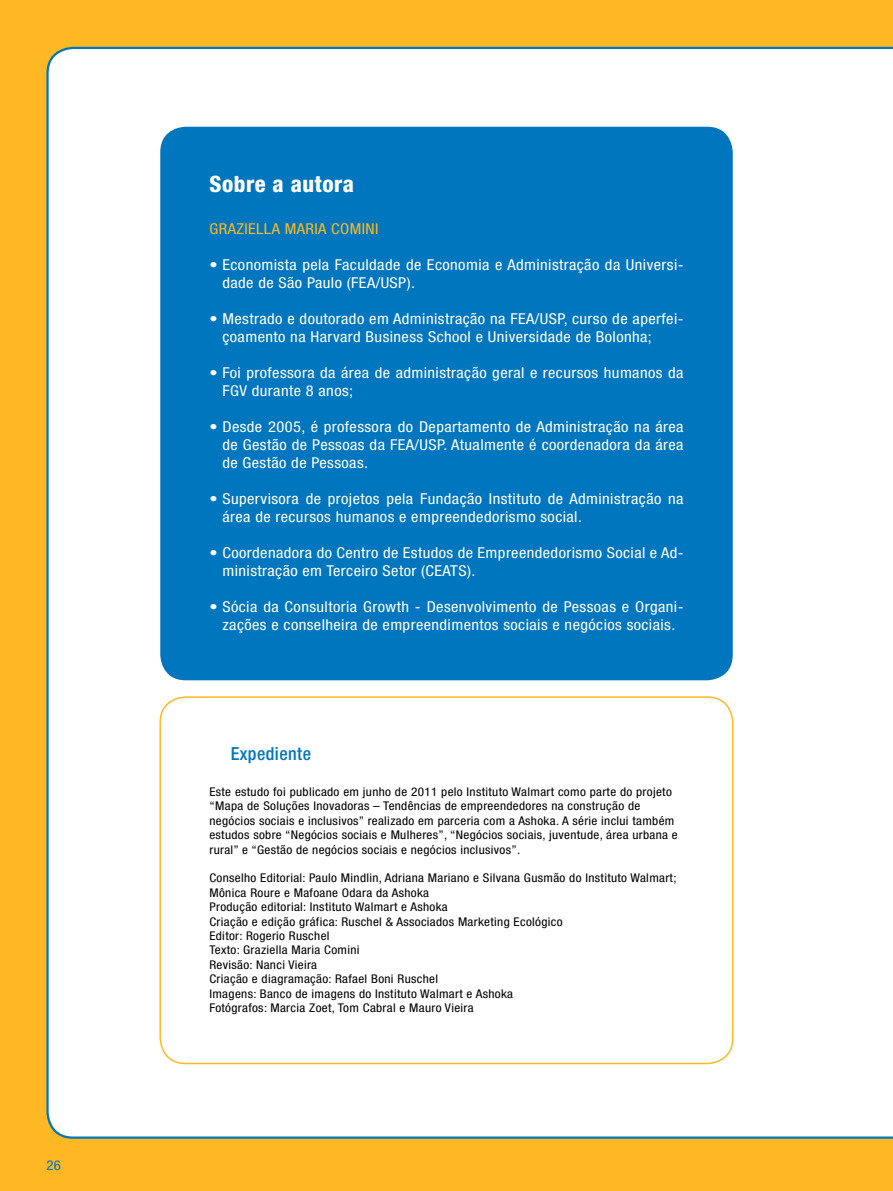
<style>
.page{position:relative;width:893px;height:1191px;background:#fdb824}
.page>*{position:absolute;margin:0;border:0;box-sizing:border-box;transform-origin:0 0}
.Tit-Cabeça{font:800 condensed 22.5px "Helvetica Neue LT Std";letter-spacing:.025em;color:#fff}
.Subtit-gráf{font:500 condensed 18px "Helvetica Neue LT Std";letter-spacing:.025em;color:#0076be}
.txt{font:condensed 15px/18px "Helvetica Neue LT Std";letter-spacing:.025em;color:#fff;scale:1.1 1}
.txt-2{font:condensed 15px "Helvetica Neue LT Std";letter-spacing:.025em;color:#fdb824;scale:1.1 1}
.txt-3{font:condensed 13.5px "Helvetica Neue LT Std";color:#0076be;scale:1.1 1}
.Legenda{font:condensed 12px/14.4px "Helvetica Neue LT Std";letter-spacing:.025em;color:#000;scale:1.1 1}
</style>
<div class="page">
<div style="left:46px;top:47px;width:847px;height:1091px;background:#fff"></div>
<div style="left:159px;top:696px;width:574px;height:368px;border:2px solid #fdb824;border-radius:26px"></div>
<div style="left:160px;top:127px;width:573px;height:553px;background:#0076be;border-radius:26px"></div>
<p class="txt-3" style="left:46px;top:1157px;width:15px">26</p>
<p class="Tit-Cabeça" style="left:209px;top:170px;width:146px">Sobre a autora</p>
<p class="txt-2" style="left:209px;top:220px;width:155px">GRAZIELLA MARIA COMINI</p>
<p class="txt" style="left:222px;top:256px;width:421px;text-indent:-13px">• Economista pela Faculdade de Economia e Administração da Universi&shy;dade de São Paulo (FEA/USP).</p>
<p class="txt" style="left:222px;top:310px;width:421px;text-indent:-13px">• Mestrado e doutorado em Administração na FEA/USP, curso de aperfei&shy;çoamento na Harvard Business School e Universidade de Bolonha;</p>
<p class="txt" style="left:222px;top:364px;width:421px;text-indent:-13px">• Foi professora da área de administração geral e recursos humanos da<br>FGV durante 8 anos;</p>
<p class="txt" style="left:222px;top:418px;width:421px;text-align:justify;text-indent:-13px">• Desde 2005, é professora do Departamento de Administração na área de Gestão de Pessoas da FEA/USP. Atualmente é coordenadora da área de Gestão de Pessoas.</p>
<p class="txt" style="left:222px;top:490px;width:421px;text-indent:-13px">• Supervisora de projetos pela Fundação Instituto de Administração na área de recursos humanos e empreendedorismo social.</p>
<p class="txt" style="left:222px;top:544px;width:421px;text-indent:-13px">• Coordenadora do Centro de Estudos de Empreendedorismo Social e Ad&shy;ministração em Terceiro Setor (CEATS).</p>
<p class="txt" style="left:209px;top:598px;width:432px;text-align:center">• Sócia da Consultoria Growth - Desenvolvimento de Pessoas e Organi&shy;zações e conselheira de empreendimentos sociais e negócios sociais.</p>
<p class="Subtit-gráf" style="left:231px;top:742px;width:82px">Expediente</p>
<p class="Legenda" style="left:209px;top:784px;width:427px">Este estudo foi publicado em junho de 2011 pelo Instituto Walmart como parte do projeto “Mapa de Soluções Inovadoras – Tendências de empreendedores na construção de negócios sociais e inclusivos” realizado em parceria com a Ashoka. A série inclui também estudos sobre “Negócios sociais e Mulheres”, “Negócios sociais, juventude, área urbana e rural” e “Gestão de negócios sociais e negócios inclusivos”.</p>
<p class="Legenda" style="left:209px;top:870px;width:426px">Conselho Editorial: Paulo Mindlin, Adriana Mariano e Silvana Gusmão do Instituto Walmart;<br>Mônica Roure e Mafoane Odara da Ashoka</p>
<p class="Legenda" style="left:209px;top:899px;width:218px">Produção editorial: Instituto Walmart e Ashoka</p>
<p class="Legenda" style="left:209px;top:914px;width:323px">Criação e edição gráfica: Ruschel &amp; Associados Marketing Ecológico</p>
<p class="Legenda" style="left:209px;top:928px;width:111px">Editor: Rogerio Ruschel</p>
<p class="Legenda" style="left:209px;top:942px;width:138px">Texto: Graziella Maria Comini</p>
<p class="Legenda" style="left:209px;top:957px;width:99px">Revisão: Nanci Vieira</p>
<p class="Legenda" style="left:209px;top:971px;width:209px">Criação e diagramação: Rafael Boni Ruschel</p>
<p class="Legenda" style="left:209px;top:986px;width:278px">Imagens: Banco de imagens do Instituto Walmart e Ashoka</p>
<p class="Legenda" style="left:209px;top:1000px;width:242px">Fotógrafos: Marcia Zoet, Tom Cabral e Mauro Vieira</p>
</div>
